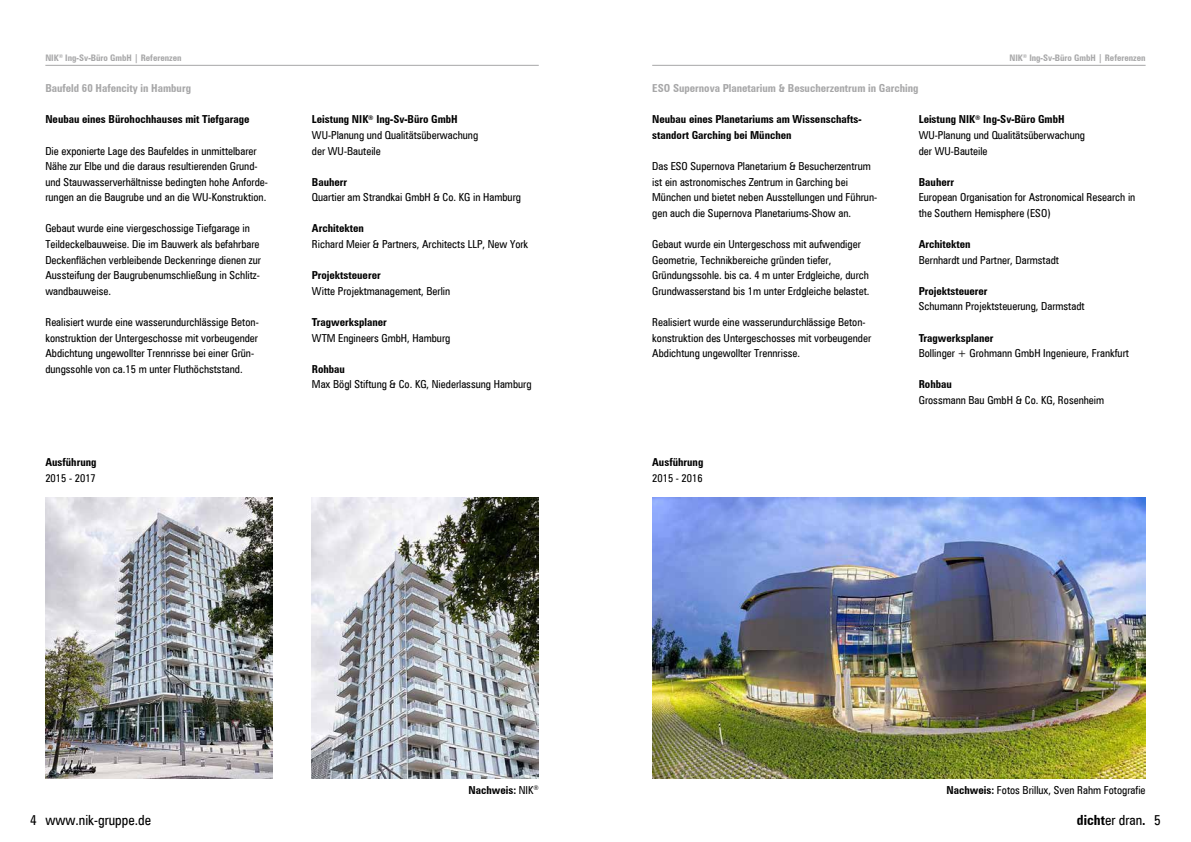
<style>
.page{position:relative;width:1191px;height:842px;background:#fff}
.page>*{position:absolute;margin:0;border:0;box-sizing:border-box;transform-origin:0 0}
.t1{font:condensed 14px "Zurich BT";color:#000}
.t2{font:condensed 11px/15.6px "Zurich BT";color:#000}
.t3{font:700 condensed 11px/15.6px "Zurich BT";color:#000}
.t4{font:700 condensed 11px "Zurich BT";color:#a7a7a8}
.t5{font:700 condensed 9px "Zurich BT";color:#a7a7a8}
.s1{font-weight:700}
.s2{font-weight:400}
</style>
<div class="page">
<hr style="left:652px;top:65px;width:493px;height:1px;background:#a7a7a8">
<hr style="left:45px;top:65px;width:494px;height:1px;background:#a7a7a8">
<img style="left:45px;top:497px;width:227px;height:281px">
<img style="left:652px;top:497px;width:493px;height:281px">
<img style="left:312px;top:497px;width:227px;height:281px">
<p class="t5" style="left:45px;top:52px;width:138px">NIK<sup>®</sup> Ing-Sv-Büro GmbH | Referenzen</p>
<p class="t4" style="left:45px;top:82px;width:147px">Baufeld 60 Hafencity in Hamburg</p>
<p class="t3" style="left:45px;top:112px;width:205px">Neubau eines Bürohochhauses mit Tiefgarage</p>
<p class="t2" style="left:45px;top:143px;width:224px">Die exponierte Lage des Baufeldes in unmittelbarer Nähe zur Elbe und die daraus resultierenden Grund&shy;und Stauwasserverhältnisse bedingten hohe Anforde&shy;rungen an die Baugrube und an die WU-Konstruktion.</p>
<p class="t2" style="left:45px;top:221px;width:217px">Gebaut wurde eine viergeschossige Tiefgarage in Teildeckelbauweise. Die im Bauwerk als befahrbare Deckenflächen verbleibende Deckenringe dienen zur Aussteifung der Baugrubenumschließung in Schlitz&shy;wandbauweise.</p>
<p class="t2" style="left:45px;top:314px;width:215px">Realisiert wurde eine wasserundurchlässige Beton&shy;konstruktion der Untergeschosse mit vorbeugender Abdichtung ungewollter Trennrisse bei einer Grün&shy;dungssohle von ca.15 m unter Fluthöchststand.</p>
<p class="t3" style="left:45px;top:454px;width:53px">Ausführung</p>
<p class="t2" style="left:45px;top:470px;width:52px">2015 - 2017</p>
<p class="t2" style="left:312px;top:112px;width:168px"><span class="s1">Leistung NIK</span><sup>®</sup> <span class="s1">Ing-Sv-Büro GmbH<br></span>WU-Planung und Qualitätsüberwachung der WU-Bauteile</p>
<p class="t3" style="left:312px;top:174px;width:37px">Bauherr</p>
<p class="t2" style="left:312px;top:189px;width:211px">Quartier am Strandkai GmbH &amp; Co. KG in Hamburg</p>
<p class="t3" style="left:312px;top:221px;width:53px">Architekten</p>
<p class="t2" style="left:312px;top:236px;width:218px">Richard Meier &amp; Partners, Architects LLP, New York</p>
<p class="t3" style="left:312px;top:267px;width:70px">Projektsteuerer</p>
<p class="t2" style="left:312px;top:283px;width:140px">Witte Projektmanagement, Berlin</p>
<p class="t3" style="left:312px;top:314px;width:76px">Tragwerksplaner</p>
<p class="t2" style="left:312px;top:330px;width:140px">WTM Engineers GmbH, Hamburg</p>
<p class="t3" style="left:312px;top:361px;width:35px">Rohbau</p>
<p class="t2" style="left:312px;top:377px;width:221px">Max Bögl Stiftung &amp; Co. KG, Niederlassung Hamburg</p>
<p class="t5" style="left:1009px;top:52px;width:138px">NIK<sup>®</sup> Ing-Sv-Büro GmbH | Referenzen</p>
<p class="t4" style="left:652px;top:82px;width:268px">ESO Supernova Planetarium &amp; Besucherzentrum in Garching</p>
<p class="t3" style="left:652px;top:112px;width:211px">Neubau eines Planetariums am Wissenschafts&shy;standort Garching bei München</p>
<p class="t2" style="left:652px;top:158px;width:226px">Das ESO Supernova Planetarium &amp; Besucherzentrum ist ein astronomisches Zentrum in Garching bei München und bietet neben Ausstellungen und Führun&shy;gen auch die Supernova Planetariums-Show an.</p>
<p class="t2" style="left:652px;top:236px;width:219px">Gebaut wurde ein Untergeschoss mit aufwendiger Geometrie, Technikbereiche gründen tiefer, Gründungssohle. bis ca. 4 m unter Erdgleiche, durch Grundwasserstand bis 1m unter Erdgleiche belastet.</p>
<p class="t2" style="left:652px;top:314px;width:220px">Realisiert wurde eine wasserundurchlässige Beton&shy;konstruktion des Untergeschosses mit vorbeugender<br>Abdichtung ungewollter Trennrisse.</p>
<p class="t2" style="left:918px;top:112px;width:168px"><span class="s1">Leistung NIK</span><sup>®</sup> <span class="s1">Ing-Sv-Büro GmbH<br></span>WU-Planung und Qualitätsüberwachung der WU-Bauteile</p>
<p class="t3" style="left:918px;top:174px;width:37px">Bauherr</p>
<p class="t2" style="left:918px;top:189px;width:218px">European Organisation for Astronomical Research in the Southern Hemisphere (ESO)</p>
<p class="t3" style="left:918px;top:236px;width:53px">Architekten</p>
<p class="t2" style="left:918px;top:252px;width:142px">Bernhardt und Partner, Darmstadt</p>
<p class="t3" style="left:918px;top:283px;width:70px">Projektsteuerer</p>
<p class="t2" style="left:918px;top:299px;width:167px">Schumann Projektsteuerung, Darmstadt</p>
<p class="t3" style="left:918px;top:330px;width:76px">Tragwerksplaner</p>
<p class="t2" style="left:918px;top:345px;width:212px">Bollinger + Grohmann GmbH Ingenieure, Frankfurt</p>
<p class="t3" style="left:918px;top:377px;width:35px">Rohbau</p>
<p class="t2" style="left:918px;top:392px;width:187px">Grossmann Bau GmbH &amp; Co. KG, Rosenheim</p>
<p class="t3" style="left:652px;top:454px;width:53px">Ausführung</p>
<p class="t2" style="left:652px;top:470px;width:52px">2015 - 2016</p>
<p class="t1" style="left:30px;top:811px;width:122px">4 www.nik-gruppe.de</p>
<p class="t3" style="left:468px;top:782px;width:72px">Nachweis: <span class="s2">NIK</span><sup>®</sup></p>
<p class="t2" style="left:946px;top:782px;width:201px"><span class="s1">Nachweis:</span> Fotos Brillux, Sven Rahm Fotografie</p>
<p class="t1" style="left:1077px;top:811px;width:85px"><span class="s1">dicht</span>er dran<span class="s1">.</span> 5</p>
</div>
